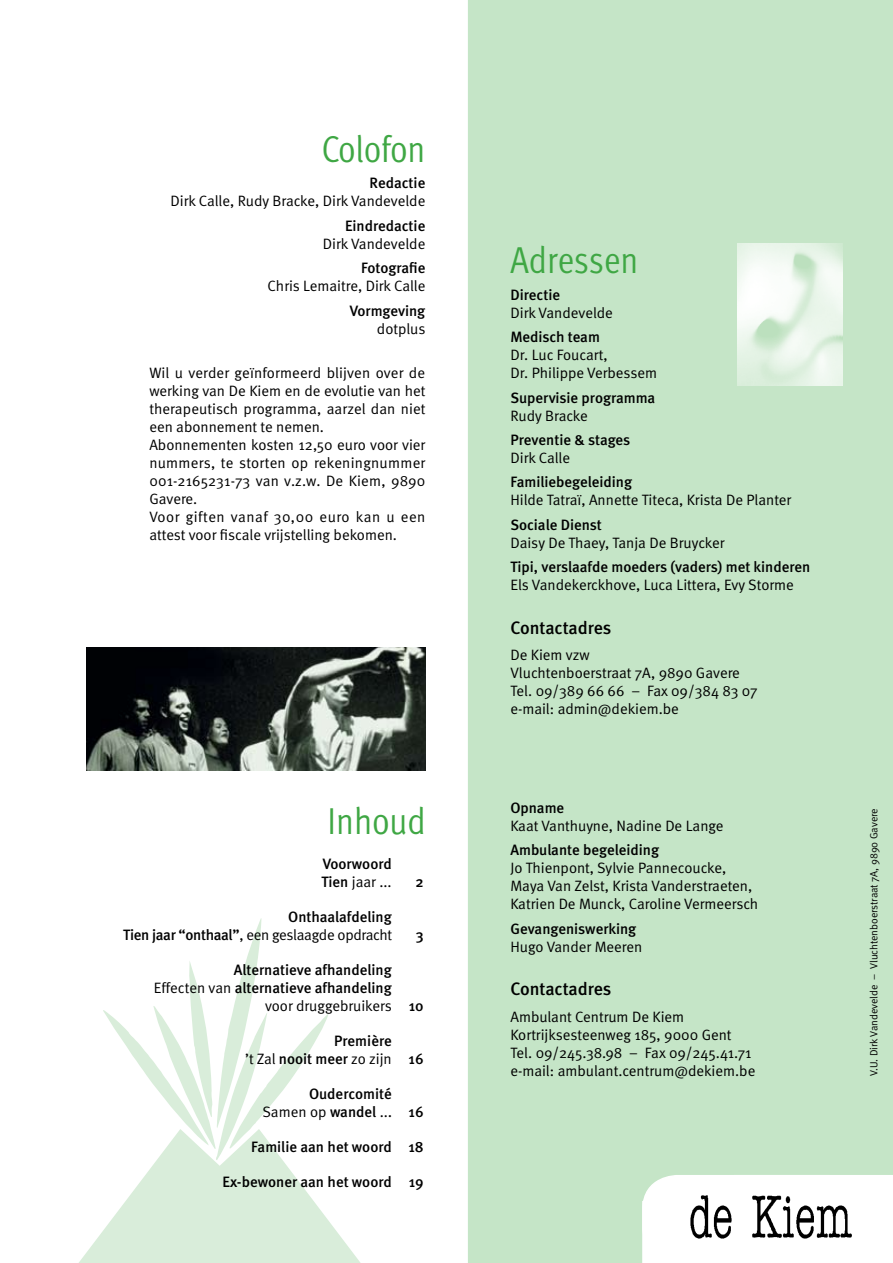
<style>
.page{position:relative;width:893px;height:1263px;background:#fff}
.page>*{position:absolute;margin:0;border:0;box-sizing:border-box;transform-origin:0 0}
.t1{font:37.5px "Meta Cond Normal";color:#3fa744}
.t2{font:500 18px "Meta";letter-spacing:-.005em;color:#000}
.t3{font:15px/18px "Meta Normal";color:#000}
.t4{font:500 15px/18px "Meta";color:#000;text-align:right}
.t5{font:15px "Meta Normal";letter-spacing:-.02em;color:#000}
.t6{font:10.5px "Meta Normal";color:#000}
.s1{font-family:"Meta";font-weight:500}
.s2{font-family:"Meta Normal";font-weight:400}
.s3{font-family:"Meta Cond";font-weight:500}
</style>
<div class="page">
<svg style="left:79px;top:918px;width:282px;height:345px"></svg>
<div style="left:468px;top:0;width:425px;height:1263px;background:#c5e5c7"></div>
<div style="left:643px;top:1176px;width:219px;height:86px;background:#fff;border-radius:34px"></div>
<svg style="left:642px;top:1201px;width:251px;height:62px"></svg>
<div style="left:734px;top:1176px;width:158px;height:69px;background:#fff"></div>
<img style="left:691px;top:1195px;width:160px;height:43px">
<img style="left:87px;top:647px;width:339px;height:123px">
<img style="left:737px;top:244px;width:105px;height:142px">
<h1 class="t1" style="left:322px;top:128px;width:105px">Colofon</h1>
<p class="t4" style="left:370px;top:174px;width:57px">Redactie</p>
<p class="t3" style="left:170px;top:192px;width:256px">Dirk Calle, Rudy Bracke, Dirk Vandevelde</p>
<p class="t4" style="left:345px;top:216px;width:82px">Eindredactie</p>
<p class="t3" style="left:323px;top:234px;width:104px">Dirk Vandevelde</p>
<p class="t4" style="left:361px;top:259px;width:66px">Fotografie</p>
<p class="t3" style="left:268px;top:277px;width:159px">Chris Lemaitre, Dirk Calle</p>
<p class="t4" style="left:350px;top:301px;width:77px">Vormgeving</p>
<p class="t3" style="left:377px;top:319px;width:50px">dotplus</p>
<p class="t3" style="left:149px;top:364px;width:278px">Wil u verder geïnformeerd blijven over de werking van De Kiem en de evolutie van het therapeu-tisch programma, aarzel dan niet een abonnement te nemen.<br>Abonnementen kosten 12,50 euro voor vier nummers, te storten op rekeningnummer 001-2165231-73 van v.z.w. De Kiem, 9890<br>Gavere.<br>Voor giften vanaf 30,00 euro kan u een attest voor fiscale vrijstelling bekomen.</p>
<h1 class="t1" style="left:327px;top:800px;width:100px">Inhoud</h1>
<p class="t4" style="left:323px;top:855px;width:70px">Voorwoord</p>
<p class="t3" style="left:321px;top:872px;width:72px"><span class="s1">Tien</span> jaar ...</p>
<p class="t4" style="left:415px;top:873px;width:10px">2</p>
<p class="t4" style="left:288px;top:908px;width:105px">Onthaalafdeling</p>
<p class="t5" style="left:123px;top:926px;width:270px"><span class="s1">Tien jaar “onthaal”</span>, een geslaagde opdracht</p>
<p class="t4" style="left:416px;top:926px;width:9px">3</p>
<p class="t4" style="left:154px;top:961px;width:239px">Alternatieve afhandeling<br><span class="s2">Effecten van</span> alternatieve afhandeling</p>
<p class="t3" style="left:265px;top:996px;width:160px">voor druggebruikers <span class="s1">10</span></p>
<p class="t4" style="left:334px;top:1032px;width:59px">Première</p>
<p class="t3" style="left:245px;top:1049px;width:180px">’t Zal <span class="s1">nooit meer</span> zo zijn <span class="s1">16</span></p>
<p class="t4" style="left:309px;top:1085px;width:84px">Oudercomité</p>
<p class="t3" style="left:262px;top:1102px;width:163px">Samen op <span class="s1">wandel</span> ..<span class="s3">.</span> <span class="s1">16</span></p>
<p class="t4" style="left:251px;top:1138px;width:174px">Familie aan het woord 18</p>
<p class="t4" style="left:223px;top:1173px;width:203px">Ex-bewoner aan het woord 19</p>
<h1 class="t1" style="left:510px;top:239px;width:129px">Adressen</h1>
<p class="t4" style="left:510px;top:286px;width:51px">Directie</p>
<p class="t3" style="left:510px;top:304px;width:104px">Dirk Vandevelde</p>
<p class="t4" style="left:510px;top:328px;width:91px">Medisch team</p>
<p class="t3" style="left:510px;top:346px;width:148px">Dr. Luc Foucart,<br>Dr. Philippe Verbessem</p>
<p class="t4" style="left:510px;top:388px;width:146px">Supervisie programma</p>
<p class="t3" style="left:510px;top:406px;width:79px">Rudy Bracke</p>
<p class="t4" style="left:510px;top:431px;width:121px">Preventie &amp; stages</p>
<p class="t3" style="left:510px;top:449px;width:61px">Dirk Calle</p>
<p class="t4" style="left:510px;top:473px;width:123px">Familiebegeleiding</p>
<p class="t3" style="left:510px;top:491px;width:282px">Hilde Tatraï, Annette Titeca, Krista De Planter</p>
<p class="t4" style="left:510px;top:515px;width:93px">Sociale Dienst</p>
<p class="t3" style="left:510px;top:533px;width:216px">Daisy De Thaey, Tanja De Bruycker</p>
<p class="t4" style="left:510px;top:558px;width:301px">Tipi, verslaafde moeders (vaders) met kinderen</p>
<p class="t3" style="left:510px;top:576px;width:285px">Els Vandekerckhove, Luca Littera, Evy Storme</p>
<p class="t2" style="left:510px;top:617px;width:103px">Contactadres</p>
<p class="t3" style="left:510px;top:646px;width:249px">De Kiem vzw<br>Vluchtenboerstraat 7A, 9890 Gavere<br>Tel. 09/389 66 66 – Fax 09/384 83 07 e-mail: admin@dekiem.be</p>
<p class="t4" style="left:510px;top:798px;width:55px">Opname</p>
<p class="t3" style="left:510px;top:816px;width:215px">Kaat Vanthuyne, Nadine De Lange</p>
<p class="t4" style="left:510px;top:841px;width:150px">Ambulante begeleiding</p>
<p class="t3" style="left:510px;top:859px;width:249px">Jo Thienpont, Sylvie Pannecoucke,<br>Maya Van Zelst, Krista Vanderstraeten,<br>Katrien De Munck, Caroline Vermeersch</p>
<p class="t4" style="left:510px;top:919px;width:127px">Gevangeniswerking</p>
<p class="t3" style="left:510px;top:937px;width:133px">Hugo Vander Meeren</p>
<p class="t2" style="left:510px;top:978px;width:103px">Contactadres</p>
<p class="t3" style="left:510px;top:1007px;width:246px">Ambulant Centrum De Kiem Kortrijksesteenweg 185, 9000 Gent Tel. 09/245.38.98 – Fax 09/245.41.71 e-mail: ambulant.centrum@dekiem.be</p>
<p class="t6" style="left:868px;top:1076px;width:269px;rotate:-90deg">V.U. Dirk Vandevelde – Vluchtenboerstraat 7A, 9890 Gavere</p>
</div>
